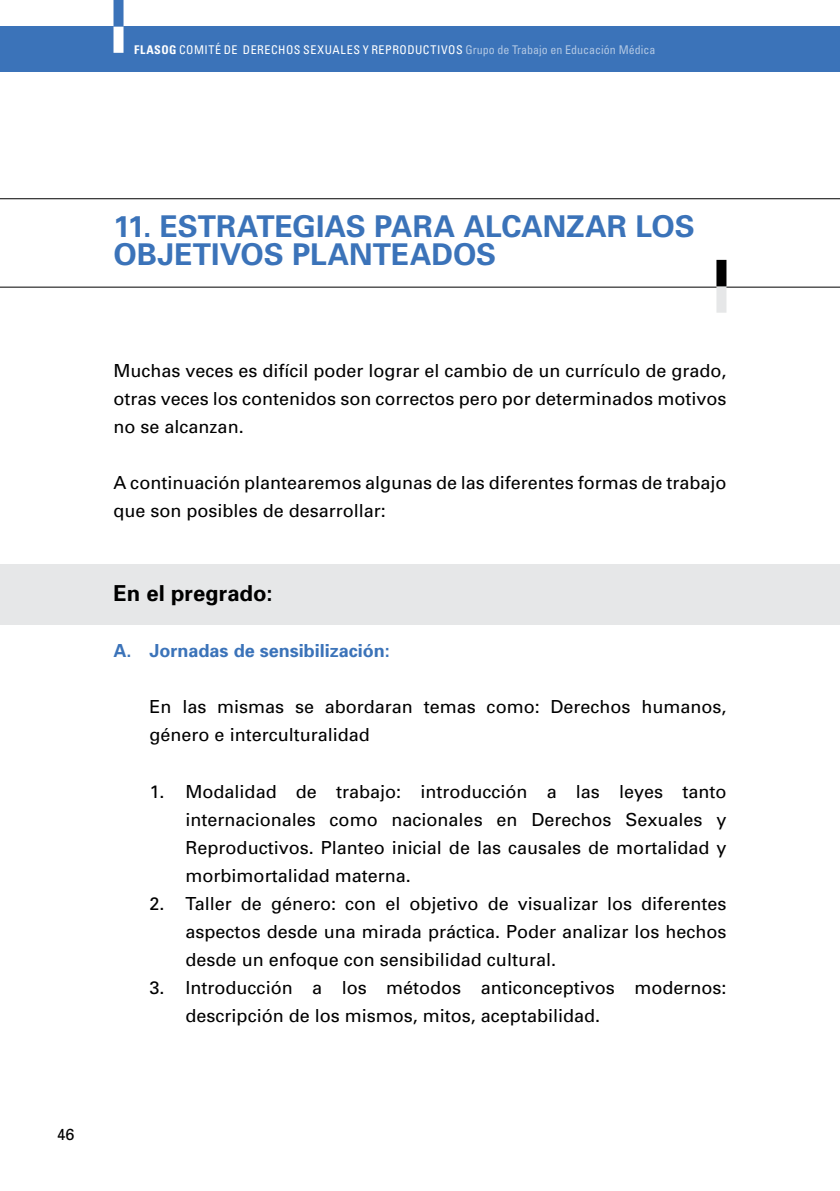
<style>
.page{position:relative;width:840px;height:1191px;background:#fff}
.page>*{position:absolute;margin:0;border:0;box-sizing:border-box;transform-origin:0 0}
.t1{font:700 30px/28px "Univers";color:#3b73b9}
.t2{font:700 22px "Univers";color:#000}
.t3{font:18px/28px "Univers";color:#000;text-align:justify}
.t4{font:700 18px "Univers";color:#3b73b9}
.t5{font:16px "Univers";color:#000}
.t6{font:condensed 12px "Univers";letter-spacing:.045em;color:#fff}
.t7{font:condensed 12px "Univers";color:#b1c7e3}
.s1{font-weight:700}
</style>
<div class="page">
<div style="left:0;top:26px;width:839px;height:46px;background:#3b73b9"></div>
<div style="left:113px;top:26px;width:10px;height:27px;background:#fff"></div>
<div style="left:113px;top:0;width:10px;height:26px;background:#3b73b9"></div>
<hr style="left:839px;top:26px;width:1px;height:46px;background:#000">
<div style="left:0;top:564px;width:839px;height:61px;background:#e6e7e8"></div>
<hr style="left:0;top:287px;width:839px;height:1px;background:#000">
<hr style="left:0;top:198px;width:839px;height:1px;background:#000">
<div style="left:716px;top:286px;width:10px;height:27px;background:#e6e7e8"></div>
<div style="left:716px;top:260px;width:10px;height:26px;background:#000"></div>
<p class="t6" style="left:134px;top:42px;width:117px"><span class="s1">FLASOG</span> COMITÉ DE DERE</p>
<p class="t6" style="left:271px;top:42px;width:40px">CHOS SEXUALES</p>
<p class="t6" style="left:362px;top:42px;width:38px">YREPRODU</p>
<p class="t6" style="left:422px;top:42px;width:15px">CTIVOS</p>
<p class="t7" style="left:465px;top:42px;width:191px">Grupo de Trabajo en Educación Médica</p>
<h1 class="t1" style="left:113px;top:212px;width:582px">11. ESTRATEGIAS PARA ALCANZAR LOS<br>OBJETIVOS PLANTEADOS</h1>
<p class="t3" style="left:113px;top:356px;width:614px">Muchas veces es difícil poder lograr el cambio de un currículo de grado, otras veces los contenidos son correctos pero por determinados motivos no se alcanzan.</p>
<p class="t3" style="left:113px;top:469px;width:614px">A continuación plantearemos algunas de las diferentes formas de trabajo que son posibles de desarrollar:</p>
<p class="t2" style="left:113px;top:579px;width:160px">En el pregrado:</p>
<p class="t4" style="left:113px;top:639px;width:278px">A. Jornadas de sensibilización:</p>
<p class="t3" style="left:149px;top:692px;width:578px">En las mismas se abordaran temas como: Derechos humanos, género e interculturalidad</p>
<p class="t3" style="left:185px;top:777px;width:542px;text-indent:-36px">1. Modalidad de trabajo: introducción a las leyes tanto internacionales como nacionales en Derechos Sexuales y Reproductivos. Planteo inicial de las causales de mortalidad y morbimortalidad materna.</p>
<p class="t3" style="left:185px;top:889px;width:542px;text-indent:-36px">2. Taller de género: con el objetivo de visualizar los diferentes aspectos desde una mirada práctica. Poder analizar los hechos desde un enfoque con sensibilidad cultural.</p>
<p class="t3" style="left:185px;top:973px;width:542px;text-indent:-36px">3. Introducción a los métodos anticonceptivos modernos: descripción de los mismos, mitos, aceptabilidad.</p>
<p class="t5" style="left:57px;top:1124px;width:19px">46</p>
</div>
